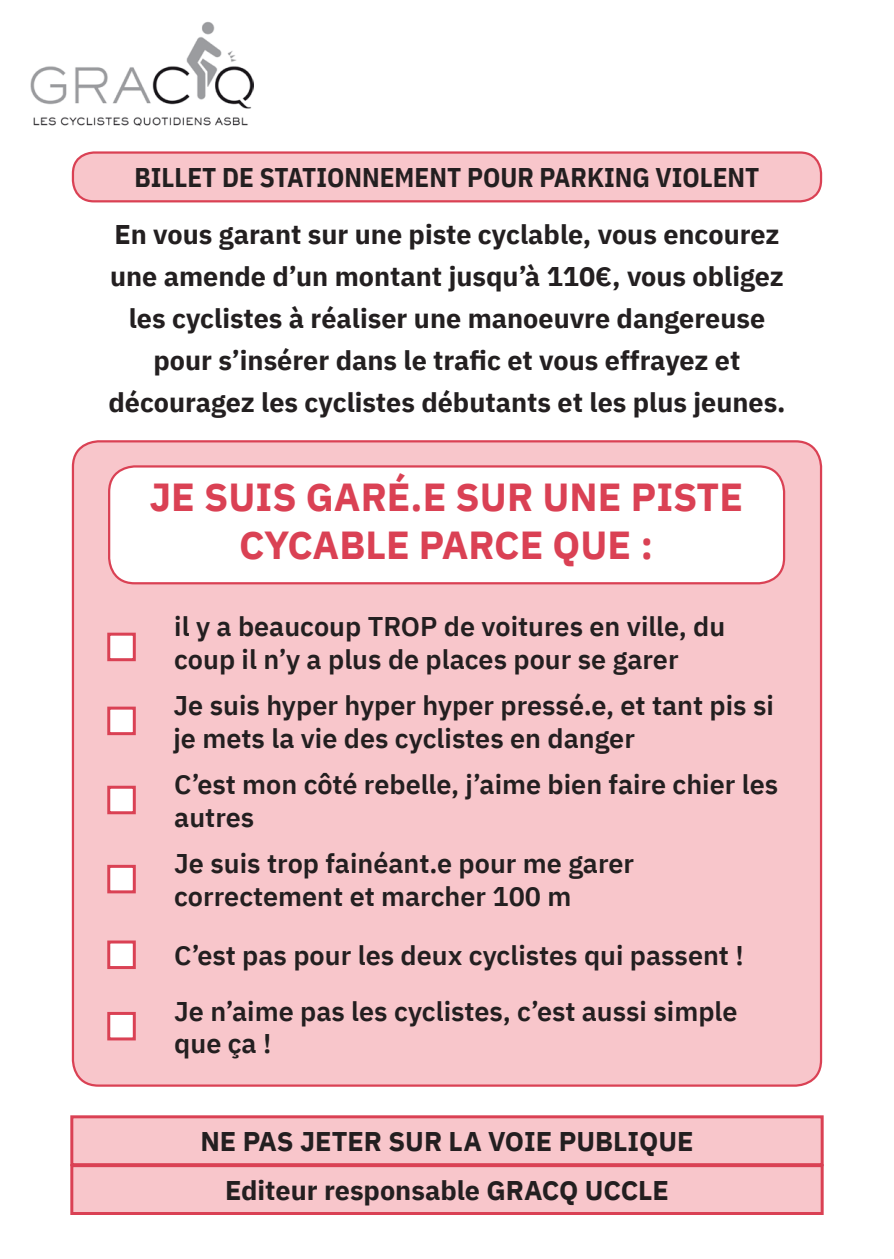
<style>
.page{position:relative;width:894px;height:1259px;background:#fff}
.page>*{position:absolute;margin:0;border:0;box-sizing:border-box;transform-origin:0 0}
.TEXT{font:700 39px/48px "IBM Plex Sans";color:#da4154;text-align:center}
.TEXT-2{font:600 27px/32.4px "IBM Plex Sans";color:#231f20}
.TEXT-3{font:700 27px/42px "IBM Plex Sans";color:#231f20;text-align:center}
.t1{font:700 27px "IBM Plex Sans Cond";color:#231f20}
</style>
<div class="page">
<img style="left:31px;top:22px;width:222px;height:104px">
<div style="left:70px;top:1115px;width:753px;height:51px;background:#f8c6cb;border:3px solid #da4154"></div>
<div style="left:70px;top:1164px;width:753px;height:51px;background:#f8c6cb;border:3px solid #da4154"></div>
<div style="left:73px;top:441px;width:748px;height:644px;background:#f8c6cb;border-radius:26px"></div>
<div style="left:109px;top:466px;width:675px;height:117px;background:#fff;border-radius:26px"></div>
<div style="left:108px;top:465px;width:677px;height:119px;border:2px solid #da4154;border-radius:26px"></div>
<div style="left:73px;top:152px;width:748px;height:49px;background:#f8c6cb;border-radius:21px"></div>
<div style="left:72px;top:151px;width:750px;height:51px;border:2px solid #da4154;border-radius:21px"></div>
<div style="left:107px;top:632px;width:29px;height:29px;background:#fff;border:3px solid #da4154"></div>
<div style="left:107px;top:706px;width:29px;height:29px;background:#fff;border:3px solid #da4154"></div>
<div style="left:107px;top:785px;width:29px;height:29px;background:#fff;border:3px solid #da4154"></div>
<div style="left:107px;top:865px;width:29px;height:28px;background:#fff;border:3px solid #da4154"></div>
<div style="left:107px;top:940px;width:29px;height:29px;background:#fff;border:3px solid #da4154"></div>
<div style="left:107px;top:1012px;width:29px;height:28px;background:#fff;border:3px solid #da4154"></div>
<p class="t1" style="left:134px;top:156px;width:626px">BILLET DE STATIONNEMENT POUR PARKING VIOLENT</p>
<p class="TEXT-3" style="left:108px;top:211px;width:679px">En vous garant sur une piste cyclable, vous encourez une amende d’un montant jusqu’à 110€, vous obligez les cyclistes à réaliser une manoeuvre dangereuse pour s’insérer dans le trafic et vous effrayez et découragez les cyclistes débutants et les plus jeunes.</p>
<p class="TEXT" style="left:149px;top:469px;width:595px">JE SUIS GARÉ.E SUR UNE PISTE<br>CYCABLE PARCE QUE :</p>
<p class="TEXT-2" style="left:174px;top:608px;width:552px">il y a beaucoup TROP de voitures en ville, du coup il n’y a plus de places pour se garer</p>
<p class="TEXT-2" style="left:173px;top:687px;width:602px">Je suis hyper hyper hyper pressé.e, et tant pis si je mets la vie des cyclistes en danger</p>
<p class="TEXT-2" style="left:174px;top:766px;width:605px">C’est mon côté rebelle, j’aime bien faire chier les autres</p>
<p class="TEXT-2" style="left:174px;top:845px;width:461px">Je suis trop fainéant.e pour me garer correctement et marcher 100 m</p>
<p class="TEXT-2" style="left:174px;top:937px;width:571px">C’est pas pour les deux cyclistes qui passent !</p>
<p class="TEXT-2" style="left:174px;top:992px;width:565px">Je n’aime pas les cyclistes, c’est aussi simple que ça !</p>
<p class="TEXT-3" style="left:200px;top:1118px;width:495px">NE PAS JETER SUR LA VOIE PUBLIQUE</p>
<p class="TEXT-3" style="left:225px;top:1166px;width:445px">Editeur responsable GRACQ UCCLE</p>
</div>
